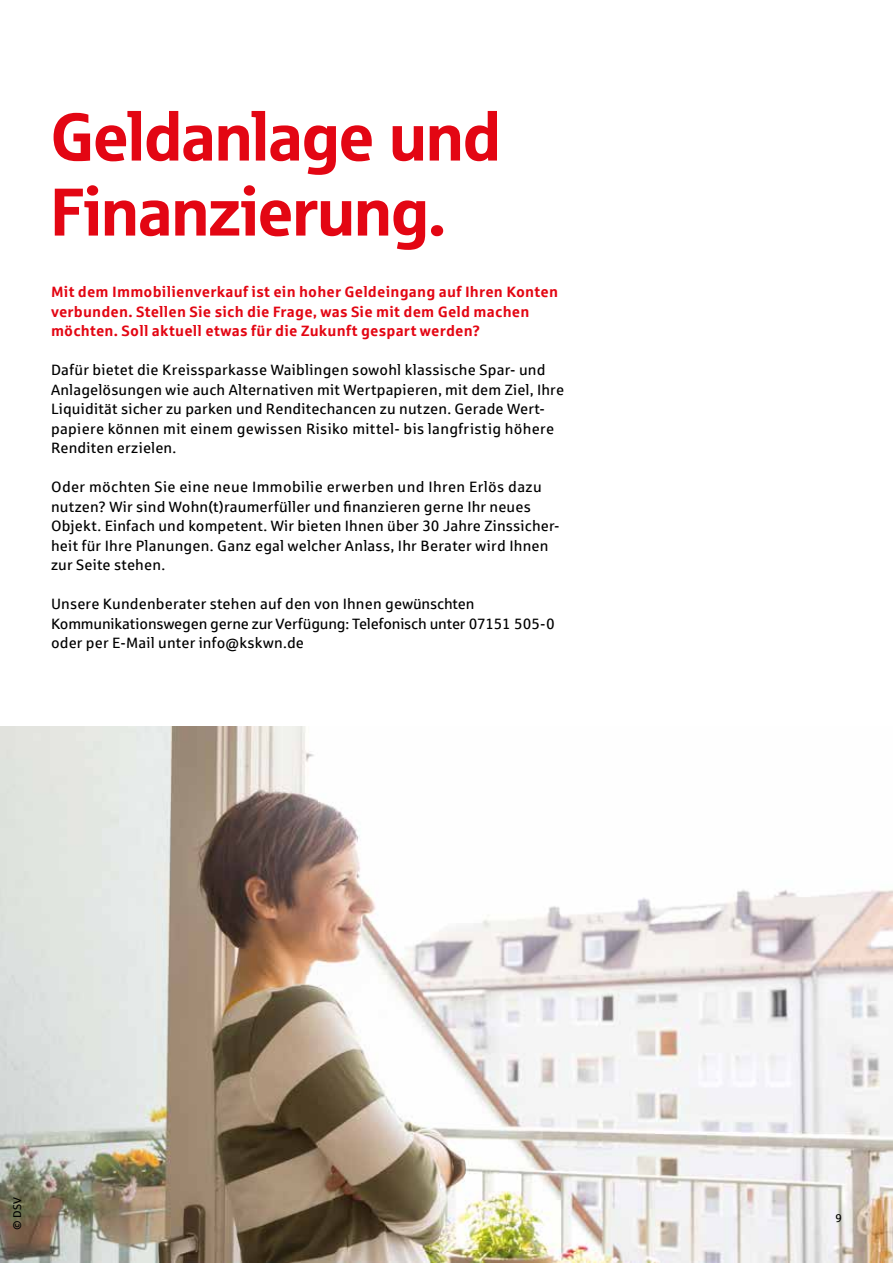
<style>
.page{position:relative;width:893px;height:1263px;background:#fff}
.page>*{position:absolute;margin:0;border:0;box-sizing:border-box;transform-origin:0 0}
.t1{font:67.5px/75px "Sparkasse Head";letter-spacing:-.005em;color:#e30613}
.t2{font:15px/19.5px "Sparkasse Rg";letter-spacing:.01em;color:#000}
.t3{font:700 15px/19.5px "Sparkasse Rg";letter-spacing:.01em;color:#e30613}
.t4{font:11.25px "Sparkasse Rg";color:#000}
</style>
<div class="page">
<img style="left:0;top:726px;width:893px;height:537px">
<h1 class="t1" style="left:51px;top:97px;width:451px">Geldanlage und<br>Finanzierung.</h1>
<p class="t3" style="left:51px;top:281px;width:509px">Mit dem Immobilienverkauf ist ein hoher Geldeingang auf Ihren Konten verbunden. Stellen Sie sich die Frage, was Sie mit dem Geld machen möchten. Soll aktuell etwas für die Zukunft gespart werden?</p>
<p class="t2" style="left:51px;top:360px;width:515px">Dafür bietet die Kreissparkasse Waiblingen sowohl klassische Spar- und Anlagelösungen wie auch Alternativen mit Wertpapieren, mit dem Ziel, Ihre Liquidität sicher zu parken und Renditechancen zu nutzen. Gerade Wert&shy;papiere können mit einem gewissen Risiko mittel- bis langfristig höhere Renditen erzielen.</p>
<p class="t2" style="left:51px;top:477px;width:510px">Oder möchten Sie eine neue Immobilie erwerben und Ihren Erlös dazu nutzen? Wir sind Wohn(t)raumerfüller und finanzieren gerne Ihr neues Objekt. Einfach und kompetent. Wir bieten Ihnen über 30 Jahre Zinssicher&shy;heit für Ihre Planungen. Ganz egal welcher Anlass, Ihr Berater wird Ihnen zur Seite stehen.</p>
<p class="t2" style="left:51px;top:594px;width:505px">Unsere Kundenberater stehen auf den von Ihnen gewünschten<br>Kommunikationswegen gerne zur Verfügung: Telefonisch unter 07151 505-0 oder per E-Mail unter info@kskwn.de</p>
<p class="t4" style="left:10px;top:1230px;width:35px;rotate:-90deg">© DSV</p>
<p class="t4" style="left:835px;top:1211px;width:8px">9</p>
</div>
